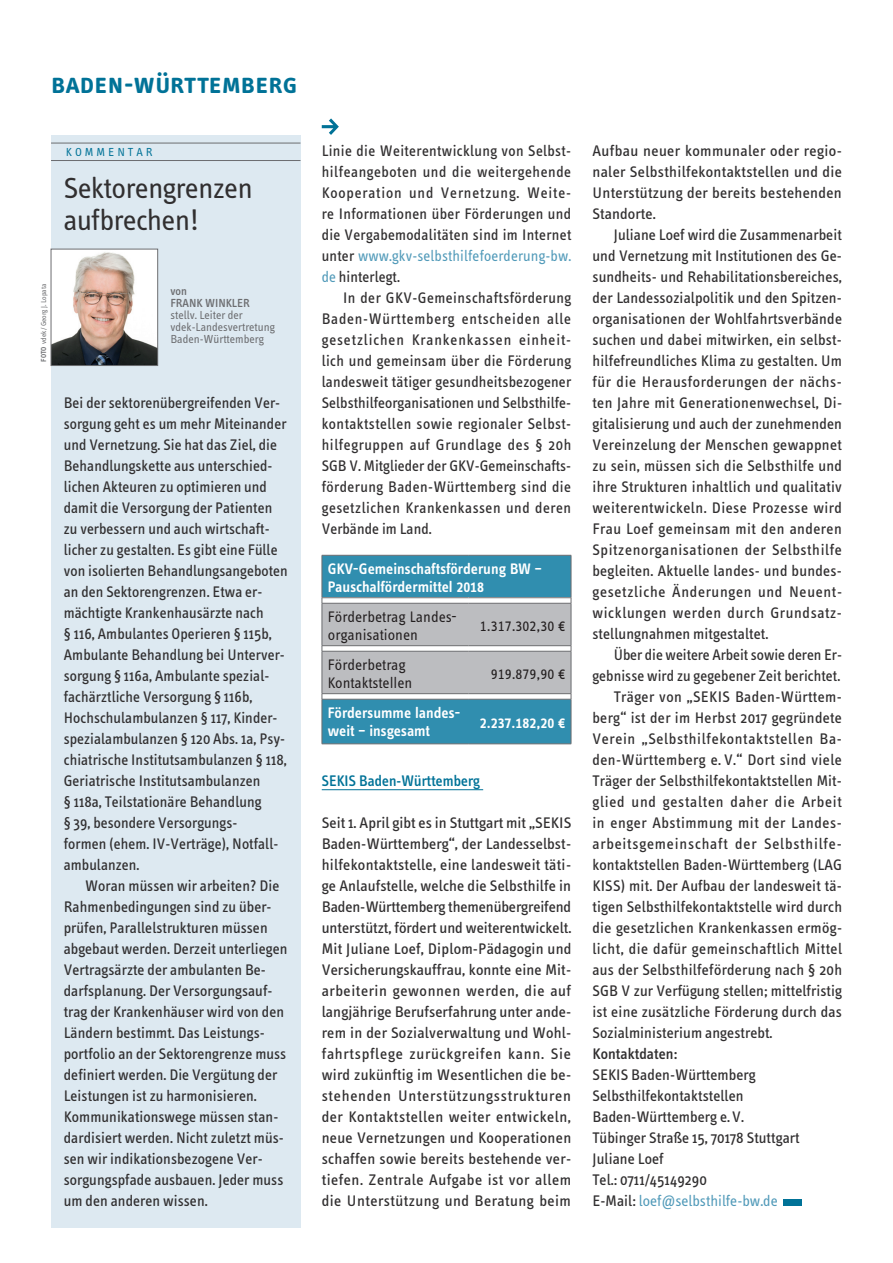
<style>
.page{position:relative;width:893px;height:1263px;background:#fff}
.page>*{position:absolute;margin:0;border:0;box-sizing:border-box;transform-origin:0 0}
.t1{font:30px/31.5px "Info Text";letter-spacing:-.015em;color:#312f30}
.t2{font:30px "Info Text Semi Bold Caps";color:#007297}
.t3{font:15.75px/21px "Info Text";letter-spacing:.005em;color:#312f30;text-align:justify}
.t4{font:15.75px "Info Text";letter-spacing:.025em;color:#312f30}
.t5{font:600 15.75px/18px "Info OT Text";color:#fff}
.t6{font:15.75px/18px "Info OT Text";color:#231f20}
.t7{font:15.75px "Info Text";letter-spacing:.04em;color:#312f30}
.t8{font:15.75px "Info Text";letter-spacing:.05em;color:#312f30}
.t9{font:15.75px "Info Text";letter-spacing:.045em;color:#312f30}
.t10{font:15.75px "Info Text";letter-spacing:.035em;color:#312f30}
.t11{font:500 15.75px "Info Text";color:#007297}
.t12{font:500 15.75px "Info Text";letter-spacing:.005em;color:#312f30}
.t13{font:12px/12px "Info Text";color:#6c6d70}
.t14{font:500 12px/12px "Info Text";color:#6c6d70}
.t15{font:12px "Info Text";letter-spacing:.25em;color:#007297}
.t16{font:7.5px "Info Text";color:#6c6d70}
.s1{font-weight:600}
.s2{color:#519ab9}
</style>
<div class="page">
<div style="left:784px;top:1199px;width:18px;height:7px;background:#007297"></div>
<svg style="left:322px;top:118px;width:17px;height:17px"></svg>
<hr style="left:322px;top:789px;width:161px;height:1px;background:#007297">
<div style="left:51px;top:135px;width:249px;height:1092px;background:#dde9f1"></div>
<hr style="left:51px;top:143px;width:249px;height:1px;background:#6c6d70">
<hr style="left:51px;top:160px;width:249px;height:1px;background:#6c6d70">
<img style="left:53px;top:251px;width:103px;height:113px">
<div style="left:51px;top:249px;width:107px;height:117px;border:1px solid #6c6d70"></div>
<div style="left:323px;top:556px;width:248px;height:188px;background:#308eaf"></div>
<hr style="left:322px;top:555px;width:147px;height:1px;background:#6c6d70">
<hr style="left:322px;top:555px;width:1px;height:42px;background:#6c6d70">
<hr style="left:469px;top:555px;width:102px;height:1px;background:#6c6d70">
<hr style="left:571px;top:555px;width:1px;height:42px;background:#6c6d70">
<hr style="left:322px;top:597px;width:147px;height:1px;background:#6c6d70">
<hr style="left:469px;top:597px;width:102px;height:1px;background:#6c6d70">
<svg style="left:322px;top:598px;width:250px;height:101px;background:#c0c1c4"></svg>
<hr style="left:322px;top:699px;width:147px;height:1px;background:#6c6d70">
<hr style="left:322px;top:699px;width:1px;height:45px;background:#6c6d70">
<hr style="left:469px;top:699px;width:102px;height:1px;background:#6c6d70">
<hr style="left:571px;top:699px;width:1px;height:45px;background:#6c6d70">
<hr style="left:322px;top:744px;width:147px;height:1px;background:#6c6d70">
<hr style="left:469px;top:744px;width:102px;height:1px;background:#6c6d70">
<h1 class="t2" style="left:51px;top:66px;width:248px">baden-württemberg</h1>
<p class="t15" style="left:66px;top:145px;width:88px">KOMMENTAR</p>
<h1 class="t1" style="left:64px;top:173px;width:191px">Sektorengrenzen aufbrechen!</h1>
<p class="t16" style="left:39px;top:362px;width:79px;rotate:-90deg"><span class="s1">FOTO</span> vdek /Georg J. Lopata</p>
<p class="t14" style="left:170px;top:285px;width:81px">von<br>FRANK WINKLER</p>
<p class="t13" style="left:170px;top:309px;width:106px">stellv. Leiter der vdek-Landesvertretung<br>Baden-Württemberg</p>
<p class="t3" style="left:64px;top:392px;width:225px;text-align:left">Bei der sektorenübergreifenden Ver&shy;sorgung geht es um mehr Miteinander und Vernetzung. Sie hat das Ziel, die Behandlungskette aus unterschied&shy;lichen Akteuren zu optimieren und damit die Versorgung der Patienten zu verbessern und auch wirtschaft&shy;licher zu gestalten. Es gibt eine Fülle von isolierten Behandlungsangeboten an den Sektorengrenzen. Etwa er&shy;mächtigte Krankenhausärzte nach<br>§ 116, Ambulantes Operieren § 115b, Ambulante Behandlung bei Unterver&shy;sorgung § 116a, Ambulante spezial&shy;fachärztliche Versorgung § 116b, Hochschulambulanzen § 117, Kinder&shy;spezialambulanzen § 120 Abs. 1a, Psy&shy;chiatrische Institutsambulanzen § 118, Geriatrische Institutsambulanzen<br>§ 118a, Teilstationäre Behandlung<br>§ 39, besondere Versorgungs-<br>formen (ehem. IV-Verträge), Notfall&shy;ambulanzen.</p>
<p class="t3" style="left:64px;top:875px;width:225px;text-align:left;text-indent:21px">Woran müssen wir arbeiten? Die Rahmenbedingungen sind zu über&shy;prüfen, Parallelstrukturen müssen abgebaut werden. Derzeit unterliegen Vertragsärzte der ambulanten Be&shy;darfsplanung. Der Versorgungsauf&shy;trag der Krankenhäuser wird von den Ländern bestimmt. Das Leistungs&shy;portfolio an der Sektorengrenze muss definiert werden. Die Vergütung der Leistungen ist zu harmonisieren.<br>Kommunikationswege müssen stan&shy;dardisiert werden. Nicht zuletzt müs&shy;sen wir indikationsbezogene Ver&shy;sorgungspfade ausbauen. Jeder muss um den anderen wissen.</p>
<p class="t3" style="left:322px;top:140px;width:251px">Linie die Weiterentwicklung von Selbst&shy;hilfeangeboten und die weitergehende Kooperation und Vernetzung. Weite&shy;re Informationen über Förderungen und die Vergabemodalitäten sind im Internet unter <span class="s2">www.gkv-selbsthilfefoerderung-bw. de</span> hinterlegt.</p>
<p class="t3" style="left:322px;top:287px;width:251px;text-indent:21px">In der GKV-Gemeinschaftsförderung Baden-Württemberg entscheiden alle gesetzlichen Krankenkassen einheit&shy;lich und gemeinsam über die Förderung landesweit tätiger gesundheitsbezogener Selbsthilfeorganisationen und Selbsthilfe&shy;kontaktstellen sowie regionaler Selbst&shy;hilfegruppen auf Grundlage des § 20h SGB V. Mitglieder der GKV-Gemeinschafts&shy;förderung Baden-Württemberg sind die gesetzlichen Krankenkassen und deren Verbände im Land.</p>
<p class="t5" style="left:328px;top:559px;width:216px">GKV-Gemeinschaftsförderung BW –<br>Pauschalfördermittel 2018</p>
<p class="t6" style="left:328px;top:607px;width:131px">Förderbetrag Landes&shy;organisationen</p>
<p class="t6" style="left:480px;top:616px;width:87px">1.317.302,30 €</p>
<p class="t6" style="left:328px;top:655px;width:86px">Förderbetrag<br>Kontaktstellen</p>
<p class="t6" style="left:491px;top:664px;width:76px">919.879,90 €</p>
<p class="t5" style="left:328px;top:703px;width:134px">Fördersumme landes&shy;weit – insgesamt</p>
<p class="t5" style="left:480px;top:713px;width:87px">2.237.182,20 €</p>
<p class="t11" style="left:322px;top:772px;width:160px">SEKIS Baden-Württemberg</p>
<p class="t3" style="left:322px;top:812px;width:251px">Seit 1. April gibt es in Stuttgart mit „SEKIS Baden-Württemberg“, der Landesselbst&shy;hilfekontaktstelle, eine landesweit täti&shy;ge Anlaufstelle, welche die Selbsthilfe in Baden-Württemberg themenübergreifend unterstützt, fördert und weiterentwickelt.<br>Mit Juliane Loef, Diplom-Pädagogin und Versicherungskauffrau, konnte eine Mit&shy;arbeiterin gewonnen werden, die auf langjährige Berufserfahrung unter ande&shy;rem in der Sozialverwaltung und Wohl&shy;fahrtspflege zurückgreifen kann. Sie wird zukünftig im Wesentlichen die be&shy;stehenden Unterstützungsstrukturen der Kontaktstellen weiter entwickeln, neue Vernetzungen und Kooperationen schaffen sowie bereits bestehende ver&shy;tiefen. Zentrale Aufgabe ist vor allem die Unterstützung und Beratung beim</p>
<p class="t3" style="left:592px;top:140px;width:251px">Aufbau neuer kommunaler oder regio&shy;naler Selbsthilfekontaktstellen und die Unterstützung der bereits bestehenden Standorte.</p>
<p class="t3" style="left:592px;top:224px;width:251px;text-indent:21px">Juliane Loef wird die Zusammenarbeit und Vernetzung mit Institutionen des Ge&shy;sundheits- und Rehabilitationsbereiches, der Landessozialpolitik und den Spitzen&shy;organisationen der Wohlfahrtsverbände suchen und dabei mitwirken, ein selbst&shy;hilfefreundliches Klima zu gestalten. Um für die Herausforderungen der nächs&shy;ten Jahre mit Generationenwechsel, Di&shy;gitalisierung und auch der zunehmenden Vereinzelung der Menschen gewappnet zu sein, müssen sich die Selbsthilfe und ihre Strukturen inhaltlich und qualitativ weiterentwickeln. Diese Prozesse wird Frau Loef gemeinsam mit den anderen Spitzenorganisationen der Selbsthilfe begleiten. Aktuelle landes- und bundes&shy;gesetzliche Änderungen und Neuent&shy;wicklungen werden durch Grundsatz&shy;stellungnahmen mitgestaltet.</p>
<p class="t3" style="left:614px;top:644px;width:230px">Über die weitere Arbeit sowie deren Er-</p>
<p class="t3" style="left:592px;top:665px;width:249px">gebnisse wird zu gegebener Zeit berichtet.</p>
<p class="t4" style="left:614px;top:688px;width:230px">Träger von „SEKIS Baden-Württem-</p>
<p class="t3" style="left:592px;top:707px;width:251px">berg“ ist der im Herbst 2017 gegründete</p>
<p class="t7" style="left:592px;top:730px;width:251px">Verein „Selbsthilfekontaktstellen Ba-</p>
<p class="t4" style="left:592px;top:751px;width:251px">den-Württemberg e. V.“ Dort sind viele</p>
<p class="t3" style="left:592px;top:770px;width:251px">Träger der Selbsthilfekontaktstellen Mit-</p>
<p class="t9" style="left:592px;top:793px;width:251px">glied und gestalten daher die Arbeit</p>
<p class="t10" style="left:592px;top:814px;width:251px">in enger Abstimmung mit der Landes-</p>
<p class="t8" style="left:592px;top:835px;width:251px">arbeitsgemeinschaft der Selbsthilfe-</p>
<p class="t3" style="left:592px;top:854px;width:251px">kontaktstellen Baden-Württemberg (LAG</p>
<p class="t3" style="left:592px;top:875px;width:251px">KISS) mit. Der Aufbau der landesweit tä-</p>
<p class="t3" style="left:592px;top:896px;width:251px">tigen Selbsthilfekontaktstelle wird durch</p>
<p class="t3" style="left:592px;top:917px;width:251px">die gesetzlichen Krankenkassen ermög-</p>
<p class="t4" style="left:592px;top:940px;width:251px">licht, die dafür gemeinschaftlich Mittel</p>
<p class="t3" style="left:592px;top:959px;width:251px">aus der Selbsthilfeförderung nach § 20h</p>
<p class="t3" style="left:592px;top:980px;width:251px">SGB V zur Verfügung stellen; mittelfristig</p>
<p class="t3" style="left:592px;top:1001px;width:251px">ist eine zusätzliche Förderung durch das</p>
<p class="t3" style="left:592px;top:1022px;width:182px">Sozialministerium angestrebt.</p>
<p class="t12" style="left:592px;top:1045px;width:86px">Kontaktdaten:</p>
<p class="t3" style="left:592px;top:1064px;width:209px;text-align:left">SEKIS Baden-Württemberg<br>Selbsthilfekontaktstellen<br>Baden-Württemberg e.V.<br>Tübinger Straße 15, 70178 Stuttgart<br>Juliane Loef<br>Tel.: 0711/45149290<br>E-Mail: <span class="s2">loef@selbsthilfe-bw.de</span></p>
</div>
